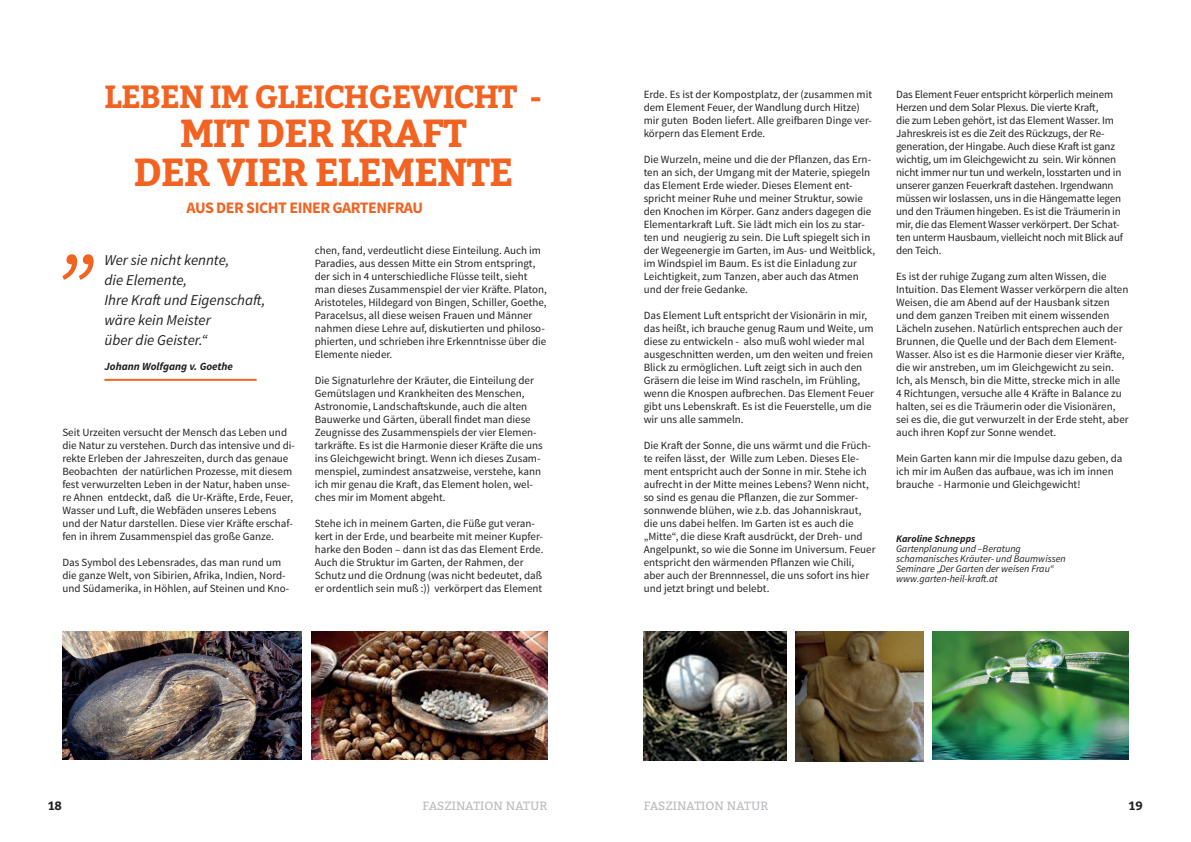
<style>
.page{position:relative;width:1191px;height:842px;background:#fff}
.page>*{position:absolute;margin:0;border:0;box-sizing:border-box;transform-origin:0 0}
.t1{font:700 39px/39px "Bitter";letter-spacing:-.03em;color:#f26221;text-align:center}
.t2{font:700 32px "Bitter";letter-spacing:-.03em;color:#f26221}
.t3{font:700 16px "Source Sans Pro";letter-spacing:-.03em;color:#f26221}
.t4{font:italic 15px/20px "Source Sans Pro";color:#231f20}
.t5{font:12px "Bitter";color:#bcbdc0}
.t6{font:700 12px "Bitter";color:#231f20}
.t7{font:11px/13px "Source Sans Pro";color:#231f20}
.t8{font:italic 700 11px "Source Sans Pro";color:#231f20}
.t9{font:italic 10px/10px "Source Sans Pro";color:#231f20}
.t10{font:italic 700 10px "Source Sans Pro";color:#231f20}
</style>
<div class="page">
<img style="left:62px;top:631px;width:239px;height:129px">
<img style="left:311px;top:631px;width:236px;height:129px">
<img style="left:932px;top:631px;width:196px;height:129px">
<svg style="left:62px;top:254px;width:32px;height:26px"></svg>
<hr style="left:104px;top:379px;width:153px;height:2px;background:#f26221">
<img style="left:643px;top:631px;width:143px;height:130px">
<img style="left:796px;top:631px;width:127px;height:130px">
<h2 class="t2" style="left:104px;top:77px;width:439px">LEBEN IM GLEICHGEWICHT -</h2>
<h1 class="t1" style="left:133px;top:114px;width:382px">MIT DER KRAFT<br>DER VIER ELEMENTE</h1>
<h3 class="t3" style="left:187px;top:196px;width:238px">AUS DER SICHT EINER GARTENFRAU</h3>
<h3 class="t4" style="left:104px;top:250px;width:162px">Wer sie nicht kennte,<br>die Elemente,<br>Ihre Kraft und Eigenschaft, wäre kein Meister<br>über die Geister.“</h3>
<p class="t8" style="left:104px;top:358px;width:130px">Johann Wolfgang v. Goethe</p>
<p class="t7" style="left:62px;top:426px;width:234px">Seit Urzeiten versucht der Mensch das Leben und die Natur zu verstehen. Durch das intensive und di&shy;rekte Erleben der Jahreszeiten, durch das genaue Beobachten der natürlichen Prozesse, mit diesem fest verwurzelten Leben in der Natur, haben unse&shy;re Ahnen entdeckt, daß die Ur-Kräfte, Erde, Feuer, Wasser und Luft, die Webfäden unseres Lebens und der Natur darstellen. Diese vier Kräfte erschaf&shy;fen in ihrem Zusammenspiel das große Ganze.</p>
<p class="t7" style="left:62px;top:556px;width:228px">Das Symbol des Lebensrades, das man rund um die ganze Welt, von Sibirien, Afrika, Indien, Nord&shy;und Südamerika, in Höhlen, auf Steinen und Kno-</p>
<p class="t7" style="left:315px;top:244px;width:234px">chen, fand, verdeutlicht diese Einteilung. Auch im Paradies, aus dessen Mitte ein Strom entspringt, der sich in 4 unterschiedliche Flüsse teilt, sieht man dieses Zusammenspiel der vier Kräfte. Platon, Aristoteles, Hildegard von Bingen, Schiller, Goethe, Paracelsus, all diese weisen Frauen und Männer nahmen diese Lehre auf, diskutierten und philoso&shy;phierten, und schrieben ihre Erkenntnisse über die Elemente nieder.</p>
<p class="t7" style="left:315px;top:374px;width:230px">Die Signaturlehre der Kräuter, die Einteilung der Gemütslagen und Krankheiten des Menschen, Astronomie, Landschaftskunde, auch die alten Bauwerke und Gärten, überall findet man diese Zeugnisse des Zusammenspiels der vier Elemen&shy;tarkräfte. Es ist die Harmonie dieser Kräfte die uns ins Gleichgewicht bringt. Wenn ich dieses Zusam&shy;menspiel, zumindest ansatzweise, verstehe, kann ich mir genau die Kraft, das Element holen, wel&shy;ches mir im Moment abgeht.</p>
<p class="t7" style="left:315px;top:517px;width:230px">Stehe ich in meinem Garten, die Füße gut veran&shy;kert in der Erde, und bearbeite mit meiner Kupfer&shy;harke den Boden – dann ist das das Element Erde.<br>Auch die Struktur im Garten, der Rahmen, der Schutz und die Ordnung (was nicht bedeutet, daß er ordentlich sein muß :)) verkörpert das Element</p>
<p class="t7" style="left:643px;top:88px;width:230px">Erde. Es ist der Kompostplatz, der (zusammen mit dem Element Feuer, der Wandlung durch Hitze) mir guten Boden liefert. Alle greifbaren Dinge ver&shy;körpern das Element Erde.</p>
<p class="t7" style="left:643px;top:153px;width:233px">Die Wurzeln, meine und die der Pflanzen, das Ern&shy;ten an sich, der Umgang mit der Materie, spiegeln das Element Erde wieder. Dieses Element ent&shy;spricht meiner Ruhe und meiner Struktur, sowie den Knochen im Körper. Ganz anders dagegen die Elementarkraft Luft. Sie lädt mich ein los zu star&shy;ten und neugierig zu sein. Die Luft spiegelt sich in der Wegeenergie im Garten, im Aus- und Weitblick, im Windspiel im Baum. Es ist die Einladung zur Leichtigkeit, zum Tanzen, aber auch das Atmen und der freie Gedanke.</p>
<p class="t7" style="left:643px;top:309px;width:232px">Das Element Luft entspricht der Visionärin in mir, das heißt, ich brauche genug Raum und Weite, um diese zu entwickeln - also muß wohl wieder mal ausgeschnitten werden, um den weiten und freien Blick zu ermöglichen. Luft zeigt sich in auch den Gräsern die leise im Wind rascheln, im Frühling, wenn die Knospen aufbrechen. Das Element Feuer gibt uns Lebenskraft. Es ist die Feuerstelle, um die wir uns alle sammeln.</p>
<p class="t7" style="left:643px;top:439px;width:233px">Die Kraft der Sonne, die uns wärmt und die Früch&shy;te reifen lässt, der Wille zum Leben. Dieses Ele&shy;ment entspricht auch der Sonne in mir. Stehe ich aufrecht in der Mitte meines Lebens? Wenn nicht, so sind es genau die Pflanzen, die zur Sommer&shy;sonnwende blühen, wie z.b. das Johanniskraut, die uns dabei helfen. Im Garten ist es auch die „Mitte“, die diese Kraft ausdrückt, der Dreh- und Angelpunkt, so wie die Sonne im Universum. Feuer entspricht den wärmenden Pflanzen wie Chili, aber auch der Brennnessel, die uns sofort ins hier und jetzt bringt und belebt.</p>
<p class="t7" style="left:896px;top:88px;width:228px">Das Element Feuer entspricht körperlich meinem Herzen und dem Solar Plexus. Die vierte Kraft,<br>die zum Leben gehört, ist das Element Wasser. Im Jahreskreis ist es die Zeit des Rückzugs, der Re&shy;generation, der Hingabe. Auch diese Kraft ist ganz wichtig, um im Gleichgewicht zu sein. Wir können nicht immer nur tun und werkeln, losstarten und in unserer ganzen Feuerkraft dastehen. Irgendwann müssen wir loslassen, uns in die Hängematte legen und den Träumen hingeben. Es ist die Träumerin in mir, die das Element Wasser verkörpert. Der Schat&shy;ten unterm Hausbaum, vielleicht noch mit Blick auf den Teich.</p>
<p class="t7" style="left:896px;top:270px;width:234px">Es ist der ruhige Zugang zum alten Wissen, die Intuition. Das Element Wasser verkörpern die alten Weisen, die am Abend auf der Hausbank sitzen und dem ganzen Treiben mit einem wissenden Lächeln zusehen. Natürlich entsprechen auch der Brunnen, die Quelle und der Bach dem Element-Wasser. Also ist es die Harmonie dieser vier Kräfte, die wir anstreben, um im Gleichgewicht zu sein.<br>Ich, als Mensch, bin die Mitte, strecke mich in alle 4 Richtungen, versuche alle 4 Kräfte in Balance zu halten, sei es die Träumerin oder die Visionären, sei es die, die gut verwurzelt in der Erde steht, aber auch ihren Kopf zur Sonne wendet.</p>
<p class="t7" style="left:896px;top:452px;width:228px">Mein Garten kann mir die Impulse dazu geben, da ich mir im Außen das aufbaue, was ich im innen brauche - Harmonie und Gleichgewicht!</p>
<p class="t10" style="left:896px;top:532px;width:81px">Karoline Schnepps</p>
<p class="t9" style="left:896px;top:544px;width:171px">Gartenplanung und –Beratung schamanisches Kräuter- und Baumwissen Seminare „Der Garten der weisen Frau“ www.garten-heil-kraft.at</p>
<p class="t6" style="left:48px;top:799px;width:15px">18</p>
<p class="t5" style="left:422px;top:798px;width:126px">FASZINATION NATUR</p>
<p class="t5" style="left:643px;top:798px;width:126px">FASZINATION NATUR</p>
<p class="t6" style="left:1129px;top:799px;width:15px">19</p>
</div>
